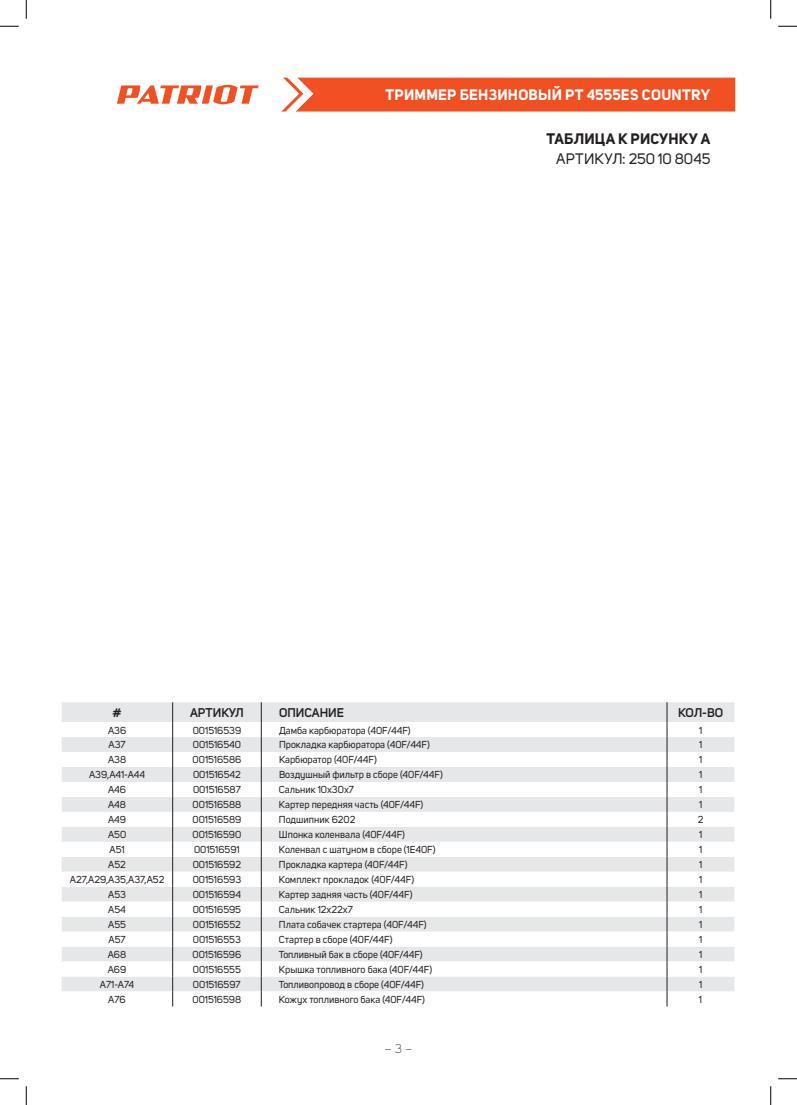
<style>
.page{position:relative;width:797px;height:1105px;background:#fff}
.page>*{position:absolute;margin:0;border:0;box-sizing:border-box;transform-origin:0 0}
.t1{font:700 15px "Uni Sans";letter-spacing:.015em;color:#fff}
.t2{font:15px "Uni Sans";letter-spacing:-.005em;color:#231f20}
.t3{font:700 15px "Uni Sans";letter-spacing:.02em;color:#231f20}
.t4{font:600 12.5px "Uni Sans";color:#231f20}
.t5{font:300 12.5px "Uni Sans";color:#231f20}
.t6{font:10px "Uni Sans";color:#231f20}
</style>
<div class="page">
<svg style="left:281px;top:78px;width:454px;height:34px;background:#f15a2e"></svg>
<svg style="left:117px;top:85px;width:142px;height:19px"></svg>
<div style="left:62px;top:702px;width:672px;height:20px;background:#e6e7e9"></div>
<svg style="left:62px;top:722px;width:672px;height:284px"></svg>
<svg style="left:172px;top:702px;width:1px;height:304px"></svg>
<svg style="left:261px;top:702px;width:1px;height:304px"></svg>
<svg style="left:666px;top:702px;width:1px;height:304px"></svg>
<svg style="left:0;top:25px;width:19px;height:2px"></svg>
<svg style="left:778px;top:25px;width:19px;height:2px"></svg>
<svg style="left:0;top:1078px;width:19px;height:1px"></svg>
<svg style="left:778px;top:1078px;width:19px;height:1px"></svg>
<svg style="left:25px;top:0;width:2px;height:19px"></svg>
<svg style="left:25px;top:1086px;width:2px;height:19px"></svg>
<svg style="left:770px;top:0;width:1px;height:19px"></svg>
<svg style="left:770px;top:1086px;width:1px;height:19px"></svg>
<h1 class="t1" style="left:385px;top:86px;width:326px">ТРИММЕР БЕНЗИНОВЫЙ PT 4555ES COUNTRY</h1>
<h1 class="t3" style="left:546px;top:129px;width:165px">ТАБЛИЦА К РИСУНКУ A</h1>
<h1 class="t2" style="left:556px;top:150px;width:156px">АРТИКУЛ: 250 10 8045</h1>
<p class="t4" style="left:113px;top:705px;width:11px">#</p>
<p class="t4" style="left:190px;top:705px;width:55px">АРТИКУЛ</p>
<p class="t4" style="left:279px;top:705px;width:67px">ОПИСАНИЕ</p>
<p class="t4" style="left:678px;top:705px;width:47px">КОЛ-ВО</p>
<p class="t6" style="left:108px;top:724px;width:20px">A36</p>
<p class="t6" style="left:193px;top:724px;width:50px">001516539</p>
<p class="t6" style="left:279px;top:724px;width:133px">Дамба карбюратора (40F/44F)</p>
<p class="t6" style="left:699px;top:724px;width:5px">1</p>
<p class="t6" style="left:109px;top:739px;width:19px">A37</p>
<p class="t6" style="left:193px;top:739px;width:50px">001516540</p>
<p class="t6" style="left:279px;top:739px;width:152px">Прокладка карбюратора (40F/44F)</p>
<p class="t6" style="left:699px;top:739px;width:5px">1</p>
<p class="t6" style="left:108px;top:754px;width:20px">A38</p>
<p class="t6" style="left:192px;top:754px;width:50px">001516586</p>
<p class="t6" style="left:279px;top:754px;width:99px">Карбюратор (40F/44F)</p>
<p class="t6" style="left:699px;top:754px;width:5px">1</p>
<p class="t6" style="left:89px;top:769px;width:58px">A39,A41-A44</p>
<p class="t6" style="left:193px;top:769px;width:49px">001516542</p>
<p class="t6" style="left:279px;top:769px;width:165px">Воздушный фильтр в сборе (40F/44F)</p>
<p class="t6" style="left:699px;top:769px;width:5px">1</p>
<p class="t6" style="left:108px;top:784px;width:19px">A46</p>
<p class="t6" style="left:193px;top:784px;width:49px">001516587</p>
<p class="t6" style="left:279px;top:784px;width:76px">Сальник 10х30х7</p>
<p class="t6" style="left:699px;top:784px;width:5px">1</p>
<p class="t6" style="left:108px;top:799px;width:19px">A48</p>
<p class="t6" style="left:192px;top:799px;width:50px">001516588</p>
<p class="t6" style="left:279px;top:799px;width:146px">Картер передняя часть (40F/44F)</p>
<p class="t6" style="left:699px;top:799px;width:5px">1</p>
<p class="t6" style="left:108px;top:814px;width:19px">A49</p>
<p class="t6" style="left:192px;top:814px;width:50px">001516589</p>
<p class="t6" style="left:279px;top:814px;width:78px">Подшипник 6202</p>
<p class="t6" style="left:697px;top:814px;width:7px">2</p>
<p class="t6" style="left:108px;top:829px;width:20px">A50</p>
<p class="t6" style="left:192px;top:829px;width:50px">001516590</p>
<p class="t6" style="left:279px;top:829px;width:128px">Шпонка коленвала (40F/44F)</p>
<p class="t6" style="left:699px;top:829px;width:5px">1</p>
<p class="t6" style="left:110px;top:844px;width:17px">A51</p>
<p class="t6" style="left:194px;top:844px;width:47px">001516591</p>
<p class="t6" style="left:279px;top:844px;width:158px">Коленвал с шатуном в сборе (1E40F)</p>
<p class="t6" style="left:699px;top:844px;width:5px">1</p>
<p class="t6" style="left:108px;top:859px;width:19px">A52</p>
<p class="t6" style="left:193px;top:859px;width:50px">001516592</p>
<p class="t6" style="left:279px;top:859px;width:130px">Прокладка картера (40F/44F)</p>
<p class="t6" style="left:699px;top:859px;width:5px">1</p>
<p class="t6" style="left:70px;top:874px;width:96px">A27,A29,A35,A37,A52</p>
<p class="t6" style="left:193px;top:874px;width:50px">001516593</p>
<p class="t6" style="left:279px;top:874px;width:137px">Комплект прокладок (40F/44F)</p>
<p class="t6" style="left:699px;top:874px;width:5px">1</p>
<p class="t6" style="left:108px;top:889px;width:19px">A53</p>
<p class="t6" style="left:193px;top:889px;width:50px">001516594</p>
<p class="t6" style="left:279px;top:889px;width:135px">Картер задняя часть (40F/44F)</p>
<p class="t6" style="left:699px;top:889px;width:5px">1</p>
<p class="t6" style="left:108px;top:904px;width:19px">A54</p>
<p class="t6" style="left:193px;top:904px;width:50px">001516595</p>
<p class="t6" style="left:279px;top:904px;width:75px">Сальник 12х22х7</p>
<p class="t6" style="left:699px;top:904px;width:5px">1</p>
<p class="t6" style="left:108px;top:919px;width:19px">A55</p>
<p class="t6" style="left:193px;top:919px;width:49px">001516552</p>
<p class="t6" style="left:279px;top:919px;width:149px">Плата собачек стартера (40F/44F)</p>
<p class="t6" style="left:699px;top:919px;width:5px">1</p>
<p class="t6" style="left:108px;top:934px;width:19px">A57</p>
<p class="t6" style="left:193px;top:934px;width:50px">001516553</p>
<p class="t6" style="left:279px;top:934px;width:115px">Стартер в сборе (40F/44F)</p>
<p class="t6" style="left:699px;top:934px;width:5px">1</p>
<p class="t6" style="left:108px;top:949px;width:20px">A68</p>
<p class="t6" style="left:192px;top:949px;width:50px">001516596</p>
<p class="t6" style="left:279px;top:949px;width:145px">Топливный бак в сборе (40F/44F)</p>
<p class="t6" style="left:699px;top:949px;width:5px">1</p>
<p class="t6" style="left:108px;top:964px;width:20px">A69</p>
<p class="t6" style="left:193px;top:964px;width:50px">001516555</p>
<p class="t6" style="left:279px;top:964px;width:155px">Крышка топливного бака (40F/44F)</p>
<p class="t6" style="left:699px;top:964px;width:5px">1</p>
<p class="t6" style="left:100px;top:979px;width:36px">A71-A74</p>
<p class="t6" style="left:193px;top:979px;width:49px">001516597</p>
<p class="t6" style="left:279px;top:979px;width:147px">Топливопровод в сборе (40F/44F)</p>
<p class="t6" style="left:699px;top:979px;width:5px">1</p>
<p class="t6" style="left:108px;top:994px;width:19px">A76</p>
<p class="t6" style="left:192px;top:994px;width:50px">001516598</p>
<p class="t6" style="left:279px;top:994px;width:148px">Кожух топливного бака (40F/44F)</p>
<p class="t6" style="left:699px;top:994px;width:5px">1</p>
<p class="t5" style="left:384px;top:1041px;width:29px">– 3 –</p>
</div>
